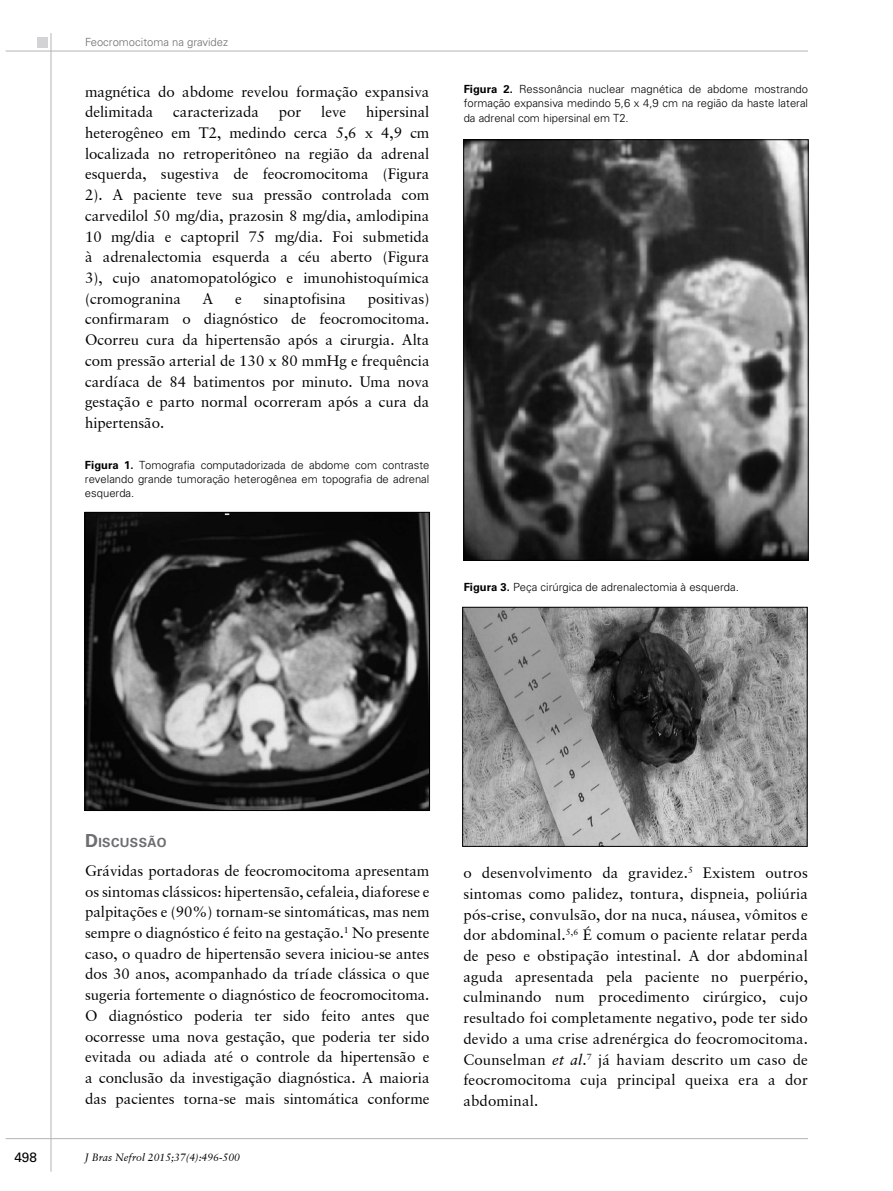
<style>
.page{position:relative;width:893px;height:1191px;background:#fff}
.page>*{position:absolute;margin:0;border:0;box-sizing:border-box;transform-origin:0 0}
.t1{font:15px/20.7px "Garamond Retrospective S Si";color:#000;text-align:justify}
.t2{font:13.5px "Univers LT Std";color:#000}
.t3{font:700 12.6px "Univers LT Std";letter-spacing:.03em;color:#6d6e71}
.t4{font:300 11.25px/14.2px "Univers LT Std";color:#000;text-align:justify}
.t5{font:300 11.25px "Univers LT Std";color:#6d6e71}
.t6{font:italic 10.5px "Garamond Retrospective S Si";color:#000}
.s1{font-weight:700}
.s2{font-size:18px}
.s3{font-style:italic}
</style>
<div class="page">
<div style="left:37px;top:37px;width:11px;height:11px;background:#d1d3d4"></div>
<hr style="left:6px;top:51px;width:802px;height:1px;background:#b1b4b6">
<hr style="left:51px;top:33px;width:1px;height:1138px;background:#b1b4b6">
<hr style="left:6px;top:1138px;width:802px;height:1px;background:#b1b4b6">
<img style="left:87px;top:514px;width:341px;height:294px">
<div style="left:85px;top:512px;width:345px;height:298px;border:1px solid #000"></div>
<img style="left:465px;top:141px;width:341px;height:417px">
<div style="left:463px;top:139px;width:345px;height:421px;border:1px solid #000"></div>
<img style="left:464px;top:609px;width:341px;height:235px">
<div style="left:462px;top:607px;width:345px;height:239px;border:1px solid #000"></div>
<p class="t5" style="left:85px;top:36px;width:145px">Feocromocitoma na gravidez</p>
<p class="t1" style="left:85px;top:81px;width:346px">magnética do abdome revelou formação expansiva delimitada</p>
<p class="t1" style="left:85px;top:102px;width:346px;text-indent:281px">hipersinal heterogêneo em T2, medindo cerca 5,6 x 4,9 cm localizada no retroperitôneo na região da adrenal esquerda, sugestiva de feocromocitoma (Figura 2). A paciente teve sua pressão controlada com carvedilol 50 mg/dia, prazosin 8 mg/dia, amlodipina 10 mg/dia e captopril 75 mg/dia. Foi submetida à adrenalectomia esquerda a céu aberto (Figura 3), cujo anatomopatológico e imunohistoquímica (cromogranina</p>
<p class="t1" style="left:173px;top:102px;width:87px">caracterizada</p>
<p class="t1" style="left:279px;top:102px;width:24px">por</p>
<p class="t1" style="left:321px;top:102px;width:26px">leve</p>
<p class="t1" style="left:203px;top:288px;width:12px">A</p>
<p class="t1" style="left:235px;top:288px;width:8px">e</p>
<p class="t1" style="left:264px;top:288px;width:84px">sinaptofisina</p>
<p class="t1" style="left:85px;top:288px;width:346px;text-indent:283px">positivas) confirmaram o diagnóstico de feocromocitoma.<br>Ocorreu cura da hipertensão após a cirurgia. Alta com pressão arterial de 130 x 80 mmHg e frequência cardíaca de 84 batimentos por minuto. Uma nova gestação e parto normal ocorreram após a cura da hipertensão.</p>
<p class="t4" style="left:85px;top:457px;width:346px"><span class="s1">Figura 1.</span> Tomografia computadorizada de abdome com contraste revelando grande tumoração heterogênea em topografia de adrenal esquerda.</p>
<p class="t4" style="left:464px;top:82px;width:346px"><span class="s1">Figura 2.</span> Ressonância nuclear magnética de abdome mostrando formação expansiva medindo 5,6 x 4,9 cm na região da haste lateral da adrenal com hipersinal em T2.</p>
<p class="t4" style="left:464px;top:580px;width:277px"><span class="s1">Figura 3.</span> Peça cirúrgica de adrenalectomia à esquerda.</p>
<p class="t2" style="left:14px;top:1149px;width:24px">498</p>
<p class="t3" style="left:85px;top:835px;width:83px"><span class="s2">D</span> ISCUSSÃO</p>
<p class="t1" style="left:85px;top:860px;width:346px">Grávidas portadoras de feocromocitoma apresentam os sintomas clássicos: hipertensão, cefaleia, diaforese e palpitações e (90%) tornam-se sintomáticas, mas nem sempre o diagnóstico é feito na gestação.<sup>1</sup> No presente caso, o quadro de hipertensão severa iniciou-se antes dos 30 anos, acompanhado da tríade clássica o que sugeria fortemente o diagnóstico de feocromocitoma.<br>O diagnóstico poderia ter sido feito antes que ocorresse uma nova gestação, que poderia ter sido evitada ou adiada até o controle da hipertensão e a conclusão da investigação diagnóstica. A maioria das pacientes torna-se mais sintomática conforme</p>
<p class="t1" style="left:463px;top:862px;width:346px">o desenvolvimento da gravidez.<sup>5</sup> Existem outros sintomas como palidez, tontura, dispneia, poliúria pós-crise, convulsão, dor na nuca, náusea, vômitos e dor abdominal.<sup>5,6</sup> É comum o paciente relatar perda de peso e obstipação intestinal. A dor abdominal aguda apresentada pela paciente no puerpério, culminando num procedimento cirúrgico, cujo resultado foi completamente negativo, pode ter sido devido a uma crise adrenérgica do feocromocitoma.<br>Counselman <span class="s3">et al</span>.<sup>7</sup> já haviam descrito um caso de feocromocitoma cuja principal queixa era a dor abdominal.</p>
<p class="t6" style="left:85px;top:1151px;width:157px">J Bras Nefrol 2015;37(4):496-500</p>
</div>
